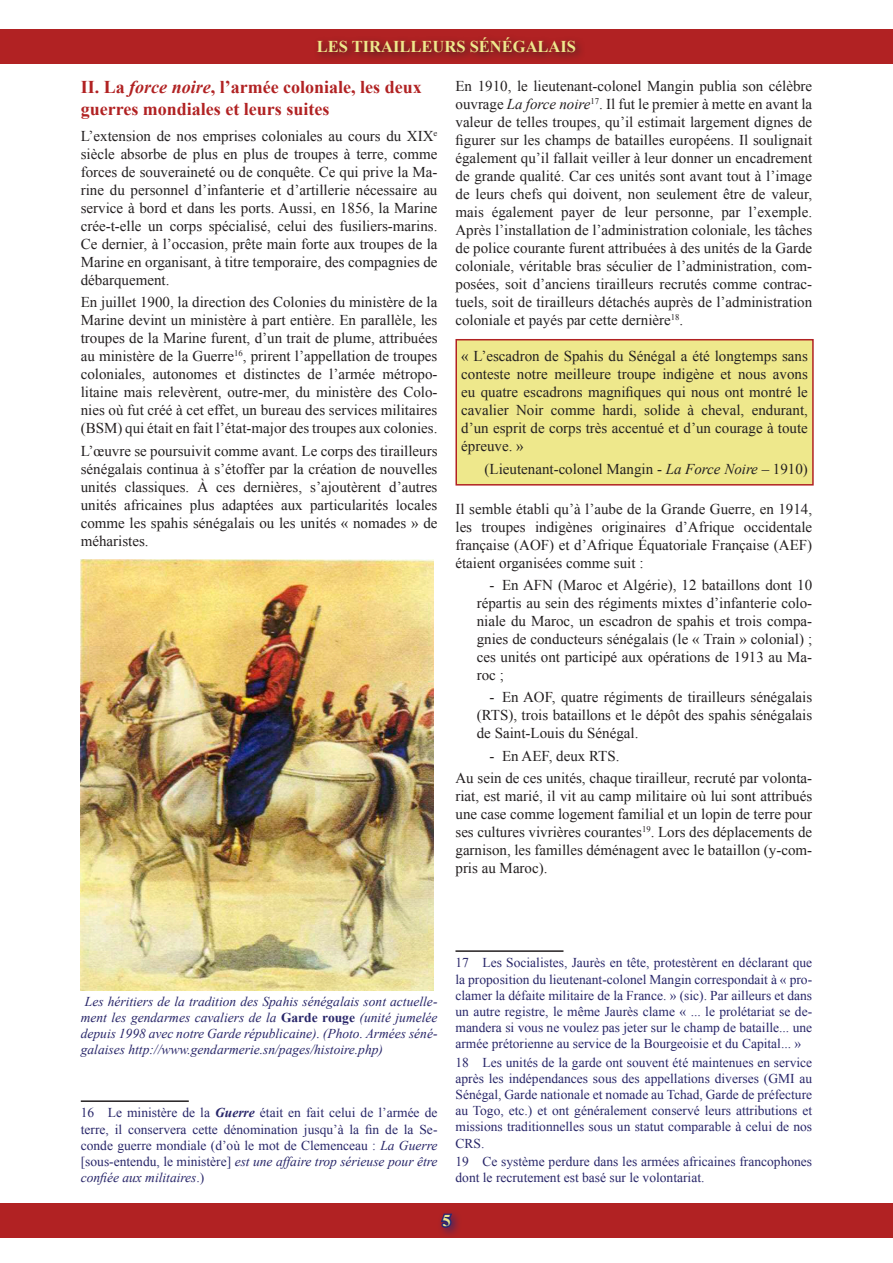
<style>
.page{position:relative;width:893px;height:1263px;background:#fff}
.page>*{position:absolute;margin:0;border:0;box-sizing:border-box;transform-origin:0 0}
.Titre_1{font:700 18px/21.6px "Times New Roman";color:#b12223}
.t1{font:700 16.5px "Times New Roman";color:#eee88c}
.t2{font:15px/18px "Times New Roman";color:#231f20;text-align:justify}
.Note_bdp{font:13.5px/16.2px "Times New Roman";color:#282669;text-align:justify}
.t3{font:italic 13.5px/16.2px "Times New Roman";color:#282669;text-align:justify}
.s1{font-style:italic}
.s2{font-weight:700;font-style:normal}
.s3{font-weight:700;font-style:italic}
</style>
<div class="page">
<div style="left:0;top:30px;width:893px;height:34px;background:#b12223"></div>
<div style="left:313px;top:33px;width:273px;height:30px;background:#231f20;opacity:.75"></div>
<div style="left:0;top:1203px;width:893px;height:34px;background:#b12223"></div>
<div style="left:436px;top:1208px;width:26px;height:30px;background:#282873;opacity:.75"></div>
<svg style="left:439px;top:1212px;width:15px;height:18px"></svg>
<img style="left:81px;top:559px;width:353px;height:431px">
<hr style="left:81px;top:1100px;width:108px;height:2px;background:#231f20">
<hr style="left:455px;top:950px;width:108px;height:2px;background:#231f20">
<div style="left:456px;top:340px;width:357px;height:145px;background:#eee88c"></div>
<div style="left:455px;top:339px;width:359px;height:147px;border:2px solid #b12223"></div>
<p class="t1" style="left:317px;top:35px;width:261px">LES TIRAILLEURS SÉNÉGALAIS</p>
<p class="Titre_1" style="left:81px;top:76px;width:342px">II. La <span class="s1">force noire</span>, l’armée coloniale, les deux guerres mondiales et leurs suites</p>
<p class="t2" style="left:81px;top:127px;width:358px">L’extension de nos emprises coloniales au cours du XIX<sup>e </sup>siècle absorbe de plus en plus de troupes à terre, comme forces de souveraineté ou de conquête. Ce qui prive la Ma&shy;rine du personnel d’infanterie et d’artillerie nécessaire au service à bord et dans les ports. Aussi, en 1856, la Marine crée-t-elle un corps spécialisé, celui des fusiliers-marins.<br>Ce dernier, à l’occasion, prête main forte aux troupes de la Marine en organisant, à titre temporaire, des compagnies de débarquement.</p>
<p class="t2" style="left:81px;top:293px;width:358px">En juillet 1900, la direction des Colonies du ministère de la Marine devint un ministère à part entière. En parallèle, les troupes de la Marine furent, d’un trait de plume, attribuées au ministère de la Guerre<sup>16</sup>, prirent l’appellation de troupes coloniales, autonomes et distinctes de l’armée métropo&shy;litaine mais relevèrent, outre-mer, du ministère des Colo&shy;nies où fut créé à cet effet, un bureau des services militaires (BSM) qui était en fait l’état-major des troupes aux colonies.</p>
<p class="t2" style="left:81px;top:441px;width:358px">L’œuvre se poursuivit comme avant. Le corps des tirailleurs sénégalais continua à s’étoffer par la création de nouvelles unités classiques. À ces dernières, s’ajoutèrent d’autres unités africaines plus adaptées aux particularités locales comme les spahis sénégalais ou les unités « nomades » de méharistes.</p>
<p class="t2" style="left:455px;top:77px;width:358px">En 1910, le lieutenant-colonel Mangin publia son célèbre ouvrage <span class="s1">La force noire</span><sup>17</sup>. Il fut le premier à mette en avant la valeur de telles troupes, qu’il estimait largement dignes de figurer sur les champs de batailles européens. Il soulignait également qu’il fallait veiller à leur donner un encadrement de grande qualité. Car ces unités sont avant tout à l’image de leurs chefs qui doivent, non seulement être de valeur, mais également payer de leur personne, par l’exemple.<br>Après l’installation de l’administration coloniale, les tâches de police courante furent attribuées à des unités de la Garde coloniale, véritable bras séculier de l’administration, com&shy;posées, soit d’anciens tirailleurs recrutés comme contrac&shy;tuels, soit de tirailleurs détachés auprès de l’administration coloniale et payés par cette dernière<sup>18</sup>.</p>
<p class="t2" style="left:461px;top:347px;width:348px">« L’escadron de Spahis du Sénégal a été longtemps sans conteste notre meilleure troupe indigène et nous avons eu quatre escadrons magnifiques qui nous ont montré le cavalier Noir comme hardi, solide à cheval, endurant, d’un esprit de corps très accentué et d’un courage à toute épreuve. »</p>
<p class="t2" style="left:484px;top:459px;width:325px">(Lieutenant-colonel Mangin - <span class="s1">La Force Noire</span> – 1910)</p>
<p class="t2" style="left:455px;top:499px;width:358px">Il semble établi qu’à l’aube de la Grande Guerre, en 1914, les troupes indigènes originaires d’Afrique occidentale française (AOF) et d’Afrique Équatoriale Française (AEF) étaient organisées comme suit :</p>
<p class="t2" style="left:477px;top:576px;width:337px;text-indent:13px">- En AFN (Maroc et Algérie), 12 bataillons dont 10 répartis au sein des régiments mixtes d’infanterie colo&shy;niale du Maroc, un escadron de spahis et trois compa&shy;gnies de conducteurs sénégalais (le « Train » colonial) ; ces unités ont participé aux opérations de 1913 au Ma&shy;roc ;</p>
<p class="t2" style="left:477px;top:688px;width:337px;text-indent:13px">- En AOF, quatre régiments de tirailleurs sénégalais (RTS), trois bataillons et le dépôt des spahis sénégalais de Saint-Louis du Sénégal.</p>
<p class="t2" style="left:489px;top:746px;width:131px">- En AEF, deux RTS.</p>
<p class="t2" style="left:455px;top:768px;width:358px">Au sein de ces unités, chaque tirailleur, recruté par volonta&shy;riat, est marié, il vit au camp militaire où lui sont attribués une case comme logement familial et un lopin de terre pour ses cultures vivrières courantes<sup>19</sup>. Lors des déplacements de garnison, les familles déménagent avec le bataillon (y-com&shy;pris au Maroc).</p>
<p class="t3" style="left:81px;top:993px;width:358px;text-indent:4px">Les héritiers de la tradition des Spahis sénégalais sont actuelle&shy;ment les gendarmes cavaliers de la <span class="s2">Garde rouge</span> (unité jumelée depuis 1998 avec notre Garde républicaine). (Photo. Armées séné&shy;galaises http://www.gendarmerie.sn/pages/histoire.php)</p>
<p class="Note_bdp" style="left:81px;top:1104px;width:358px">16 Le ministère de la <span class="s3">Guerre</span> était en fait celui de l’armée de terre, il conservera cette dénomination jusqu’à la fin de la Se&shy;conde guerre mondiale (d’où le mot de Clemenceau : <span class="s1">La Guerre </span>[sous-entendu, le ministère] <span class="s1">est une affaire trop sérieuse pour être confiée aux militaires</span>.)</p>
<p class="Note_bdp" style="left:455px;top:954px;width:358px">17 Les Socialistes, Jaurès en tête, protestèrent en déclarant que la proposition du lieutenant-colonel Mangin correspondait à « pro&shy;clamer la défaite militaire de la France. » (sic). Par ailleurs et dans un autre registre, le même Jaurès clame « ... le prolétariat se de&shy;mandera si vous ne voulez pas jeter sur le champ de bataille... une armée prétorienne au service de la Bourgeoisie et du Capital... »</p>
<p class="Note_bdp" style="left:455px;top:1054px;width:358px">18 Les unités de la garde ont souvent été maintenues en service après les indépendances sous des appellations diverses (GMI au Sénégal, Garde nationale et nomade au Tchad, Garde de préfecture au Togo, etc.) et ont généralement conservé leurs attributions et missions traditionnelles sous un statut comparable à celui de nos CRS.</p>
<p class="Note_bdp" style="left:455px;top:1153px;width:358px">19 Ce système perdure dans les armées africaines francophones dont le recrutement est basé sur le volontariat.</p>
<p class="t1" style="left:442px;top:1209px;width:10px">5</p>
</div>
